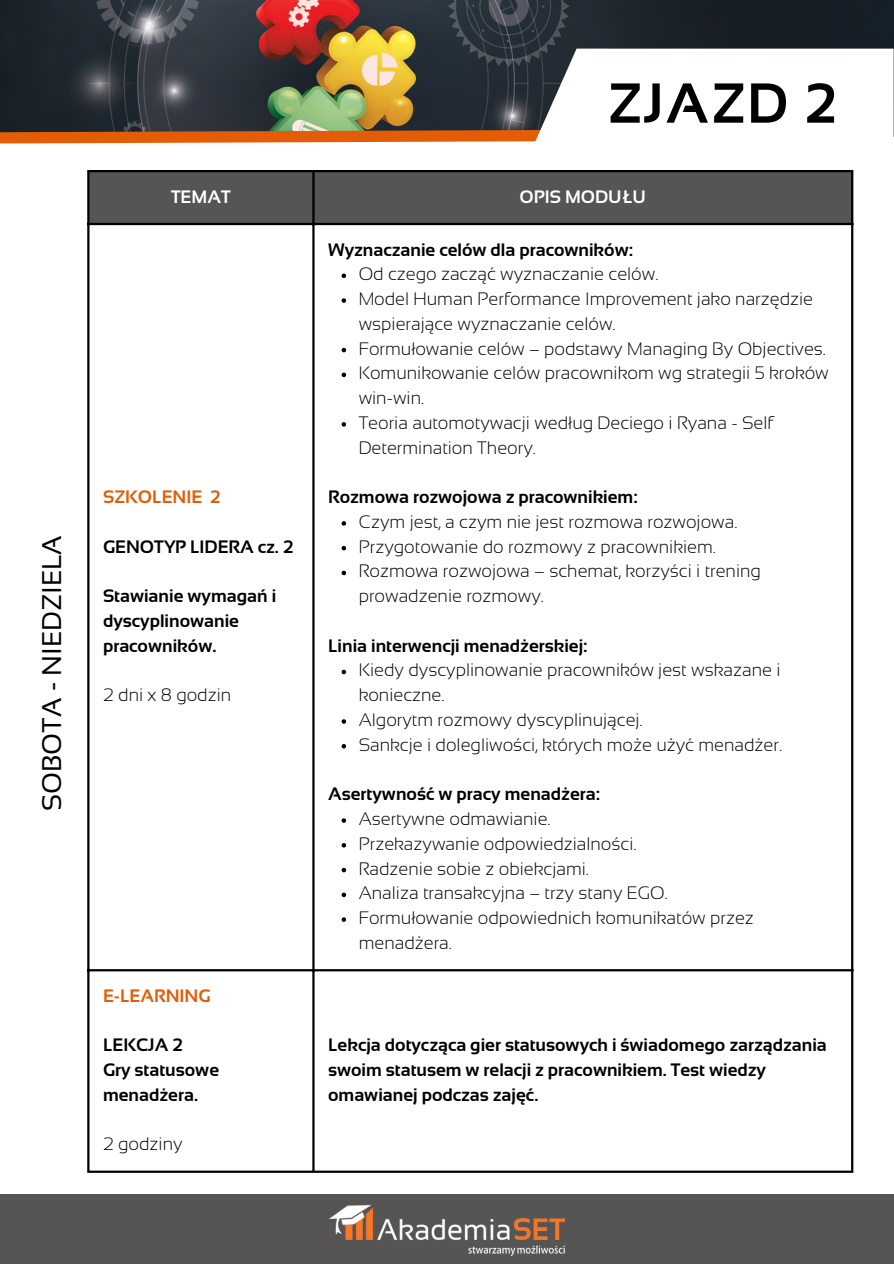
<style>
.page{position:relative;width:894px;height:1264px;background:#fff}
.page>*{position:absolute;margin:0;border:0;box-sizing:border-box;transform-origin:0 0}
.t1{font:700 56.1px "Sansation";letter-spacing:.035em;color:#000}
.t2{font:27px "Sansation";color:#000}
.t3{font:300 18px/24.8px "Sansation";color:#000}
.t4{font:700 18px/24.8px "Sansation";color:#000}
.t5{font:700 18px "Sansation";color:#e45c05}
.t6{font:700 18px "Sansation";color:#fff}
</style>
<div class="page">
<img style="left:0;top:0;width:893px;height:124px">
<svg style="left:0;top:124px;width:509px;height:20px;background:#a9612e"></svg>
<svg style="left:509px;top:49px;width:384px;height:301px"></svg>
<div style="left:0;top:1194px;width:893px;height:69px;background:#575454"></div>
<img style="left:329px;top:1204px;width:235px;height:51px">
<div style="left:89px;top:172px;width:761px;height:51px;background:#575454"></div>
<svg style="left:341px;top:273px;width:5px;height:5px"></svg>
<svg style="left:341px;top:298px;width:5px;height:5px"></svg>
<svg style="left:341px;top:348px;width:5px;height:4px"></svg>
<svg style="left:341px;top:372px;width:5px;height:5px"></svg>
<svg style="left:341px;top:422px;width:5px;height:4px"></svg>
<svg style="left:341px;top:521px;width:5px;height:4px"></svg>
<svg style="left:341px;top:546px;width:5px;height:4px"></svg>
<svg style="left:341px;top:570px;width:5px;height:5px"></svg>
<svg style="left:341px;top:669px;width:5px;height:5px"></svg>
<svg style="left:341px;top:719px;width:5px;height:4px"></svg>
<svg style="left:341px;top:744px;width:5px;height:4px"></svg>
<svg style="left:341px;top:818px;width:5px;height:4px"></svg>
<svg style="left:341px;top:843px;width:5px;height:4px"></svg>
<svg style="left:341px;top:867px;width:5px;height:5px"></svg>
<svg style="left:341px;top:892px;width:5px;height:5px"></svg>
<svg style="left:341px;top:917px;width:5px;height:4px"></svg>
<hr style="left:87px;top:172px;width:2px;height:998px;background:#000">
<hr style="left:312px;top:172px;width:2px;height:998px;background:#000">
<hr style="left:850px;top:172px;width:3px;height:998px;background:#000">
<hr style="left:87px;top:170px;width:766px;height:2px;background:#000">
<hr style="left:87px;top:223px;width:766px;height:2px;background:#000">
<hr style="left:87px;top:969px;width:766px;height:2px;background:#000">
<hr style="left:87px;top:1170px;width:766px;height:2px;background:#000">
<h2 class="t2" style="left:37px;top:811px;width:278px;rotate:-90deg">SOBOTA - NIEDZIELA</h2>
<h1 class="t1" style="left:607px;top:72px;width:231px">ZJAZD 2</h1>
<p class="t6" style="left:171px;top:186px;width:61px">TEMAT</p>
<p class="t6" style="left:519px;top:186px;width:128px">OPIS MODUŁU</p>
<p class="t5" style="left:103px;top:487px;width:119px">SZKOLENIE 2</p>
<p class="t4" style="left:103px;top:534px;width:192px">GENOTYP LIDERA cz. 2</p>
<p class="t4" style="left:103px;top:583px;width:175px">Stawianie wymagań i dyscyplinowanie pracowników.</p>
<p class="t3" style="left:103px;top:682px;width:130px">2 dni x 8 godzin</p>
<p class="t5" style="left:103px;top:985px;width:109px">E-LEARNING</p>
<p class="t4" style="left:103px;top:1032px;width:118px">LEKCJA 2<br>Gry statusowe menadżera.</p>
<p class="t3" style="left:103px;top:1131px;width:81px">2 godziny</p>
<p class="t4" style="left:328px;top:237px;width:306px">Wyznaczanie celów dla pracowników:</p>
<p class="t3" style="left:358px;top:262px;width:471px">Od czego zacząć wyznaczanie celów.<br>Model Human Performance Improvement jako narzędzie wspierające wyznaczanie celów.<br>Formułowanie celów – podstawy Managing By Objectives.<br>Komunikowanie celów pracownikom wg strategii 5 kroków win-win.<br>Teoria automotywacji według Deciego i Ryana - Self Determination Theory.</p>
<p class="t4" style="left:328px;top:484px;width:311px">Rozmowa rozwojowa z pracownikiem:</p>
<p class="t3" style="left:358px;top:509px;width:403px">Czym jest, a czym nie jest rozmowa rozwojowa.<br>Przygotowanie do rozmowy z pracownikiem.<br>Rozmowa rozwojowa – schemat, korzyści i trening prowadzenie rozmowy.</p>
<p class="t4" style="left:328px;top:633px;width:261px">Linia interwencji menadżerskiej:</p>
<p class="t3" style="left:358px;top:658px;width:425px">Kiedy dyscyplinowanie pracowników jest wskazane i konieczne.<br>Algorytm rozmowy dyscyplinującej.<br>Sankcje i dolegliwości, których może użyć menadżer.</p>
<p class="t4" style="left:328px;top:781px;width:273px">Asertywność w pracy menadżera:</p>
<p class="t3" style="left:358px;top:806px;width:396px">Asertywne odmawianie.<br>Przekazywanie odpowiedzialności.<br>Radzenie sobie z obiekcjami.<br>Analiza transakcyjna – trzy stany EGO.<br>Formułowanie odpowiednich komunikatów przez menadżera.</p>
<p class="t4" style="left:328px;top:1032px;width:500px">Lekcja dotycząca gier statusowych i świadomego zarządzania swoim statusem w relacji z pracownikiem. Test wiedzy omawianej podczas zajęć.</p>
</div>
